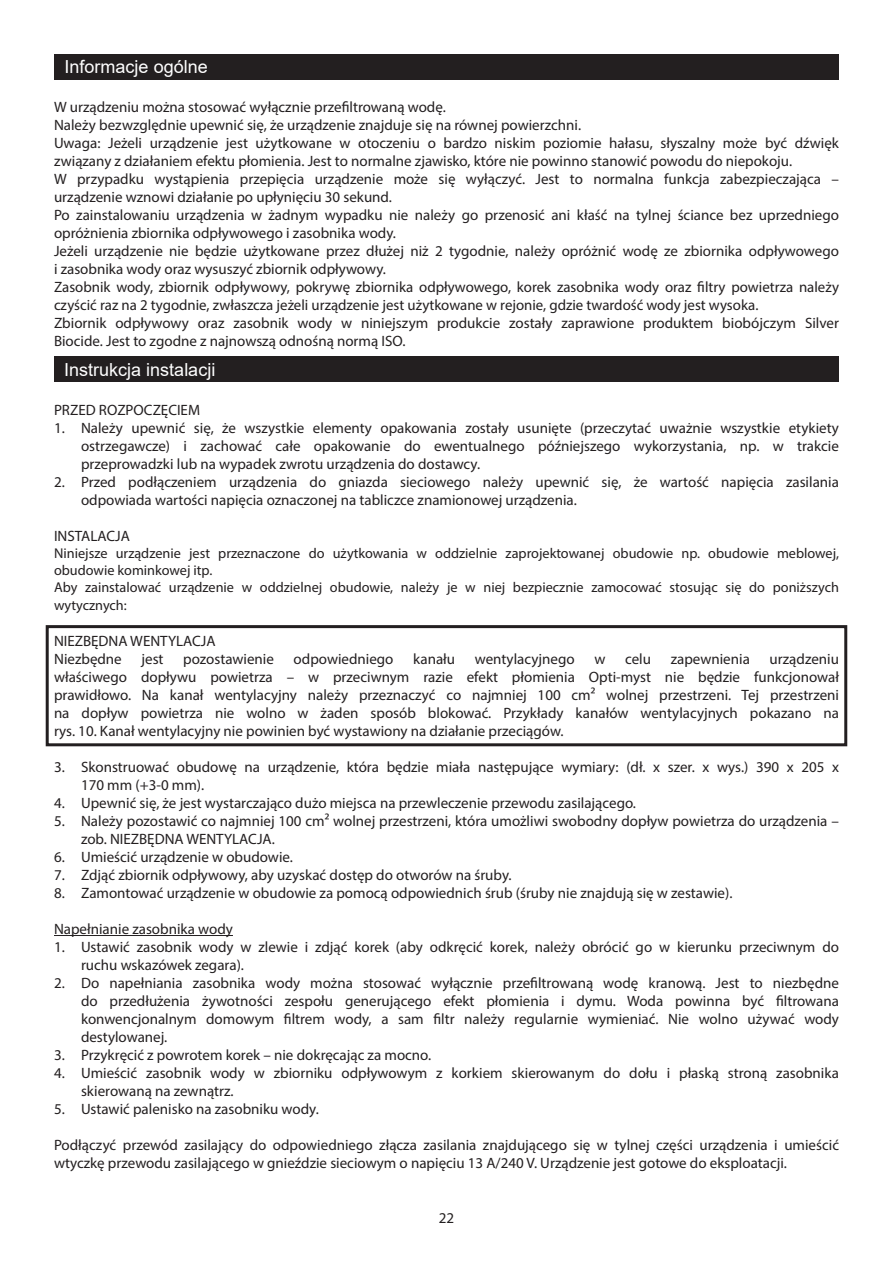
<style>
.page{position:relative;width:893px;height:1263px;background:#fff}
.page>*{position:absolute;margin:0;border:0;box-sizing:border-box;transform-origin:0 0}
.t1{font:18px "Arial";color:#fff}
.t2{font:15px/18px "Myriad Pro";color:#231f20}
.t3{font:14.25px/17.1px "Myriad Pro";color:#231f20}
</style>
<div class="page">
<div style="left:54px;top:54px;width:785px;height:26px;background:#231f20"></div>
<div style="left:54px;top:356px;width:785px;height:26px;background:#231f20"></div>
<hr style="left:54px;top:935px;width:179px;height:1px;background:#231f20">
<div style="left:46px;top:625px;width:801px;height:121px;border:3px solid #231f20"></div>
<p class="t1" style="left:65px;top:55px;width:145px">Informacje ogólne</p>
<p class="t2" style="left:54px;top:98px;width:393px">W urządzeniu można stosować wyłącznie przefiltrowaną wodę.</p>
<p class="t2" style="left:54px;top:116px;width:529px">Należy bezwzględnie upewnić się, że urządzenie znajduje się na równej powierzchni.</p>
<p class="t2" style="left:54px;top:134px;width:786px">Uwaga: Jeżeli urządzenie jest użytkowane w otoczeniu o bardzo niskim poziomie hałasu, słyszalny może być dźwięk związany z działaniem efektu płomienia. Jest to normalne zjawisko, które nie powinno stanowić powodu do niepokoju.</p>
<p class="t2" style="left:54px;top:170px;width:786px">W przypadku wystąpienia przepięcia urządzenie może się wyłączyć. Jest to normalna funkcja zabezpieczająca – urządzenie wznowi działanie po upłynięciu 30 sekund.</p>
<p class="t2" style="left:54px;top:206px;width:786px">Po zainstalowaniu urządzenia w żadnym wypadku nie należy go przenosić ani kłaść na tylnej ściance bez uprzedniego opróżnienia zbiornika odpływowego i zasobnika wody.</p>
<p class="t2" style="left:54px;top:242px;width:786px">Jeżeli urządzenie nie będzie użytkowane przez dłużej niż 2 tygodnie, należy opróżnić wodę ze zbiornika odpływowego i zasobnika wody oraz wysuszyć zbiornik odpływowy.</p>
<p class="t2" style="left:54px;top:278px;width:786px">Zasobnik wody, zbiornik odpływowy, pokrywę zbiornika odpływowego, korek zasobnika wody oraz filtry powietrza należy czyścić raz na 2 tygodnie, zwłaszcza jeżeli urządzenie jest użytkowane w rejonie, gdzie twardość wody jest wysoka.</p>
<p class="t2" style="left:54px;top:314px;width:786px">Zbiornik odpływowy oraz zasobnik wody w niniejszym produkcie zostały zaprawione produktem biobójczym Silver<br>Biocide. Jest to zgodne z najnowszą odnośną normą ISO.</p>
<p class="t1" style="left:64px;top:357px;width:153px">Instrukcja instalacji</p>
<p class="t2" style="left:54px;top:400px;width:148px">PRZED ROZPOCZĘCIEM</p>
<p class="t2" style="left:81px;top:418px;width:759px;text-align:justify;text-indent:-27px">1. Należy upewnić się, że wszystkie elementy opakowania zostały usunięte (przeczytać uważnie wszystkie etykiety ostrzegawcze) i zachować całe opakowanie do ewentualnego późniejszego wykorzystania, np. w trakcie przeprowadzki lub na wypadek zwrotu urządzenia do dostawcy.</p>
<p class="t2" style="left:81px;top:472px;width:759px;text-indent:-27px">2. Przed podłączeniem urządzenia do gniazda sieciowego należy upewnić się, że wartość napięcia zasilania odpowiada wartości napięcia oznaczonej na tabliczce znamionowej urządzenia.</p>
<p class="t2" style="left:54px;top:526px;width:77px">INSTALACJA</p>
<p class="t3" style="left:54px;top:544px;width:786px">Niniejsze urządzenie jest przeznaczone do użytkowania w oddzielnie zaprojektowanej obudowie np. obudowie meblowej, obudowie kominkowej itp.</p>
<p class="t3" style="left:54px;top:578px;width:786px;line-height:18px">Aby zainstalować urządzenie w oddzielnej obudowie, należy je w niej bezpiecznie zamocować stosując się do poniższych wytycznych:</p>
<p class="t2" style="left:54px;top:632px;width:163px">NIEZBĘDNA WENTYLACJA</p>
<p class="t2" style="left:54px;top:650px;width:69px">Niezbędne</p>
<p class="t2" style="left:142px;top:650px;width:24px">jest</p>
<p class="t2" style="left:183px;top:650px;width:92px">pozostawienie</p>
<p class="t2" style="left:294px;top:650px;width:101px">odpowiedniego</p>
<p class="t2" style="left:413px;top:650px;width:43px">kanału</p>
<p class="t2" style="left:475px;top:650px;width:101px">wentylacyjnego</p>
<p class="t2" style="left:594px;top:650px;width:13px">w</p>
<p class="t2" style="left:625px;top:650px;width:27px">celu</p>
<p class="t2" style="left:671px;top:650px;width:81px">zapewnienia</p>
<p class="t2" style="left:54px;top:650px;width:786px;text-align:justify;text-indent:716px">urządzeniu właściwego dopływu powietrza – w przeciwnym razie efekt płomienia Opti-myst nie będzie funkcjonował prawidłowo. Na kanał wentylacyjny należy przeznaczyć co najmniej 100 cm² wolnej przestrzeni. Tej przestrzeni na dopływ powietrza nie wolno w żaden sposób blokować. Przykłady kanałów wentylacyjnych pokazano na rys. 10. Kanał wentylacyjny nie powinien być wystawiony na działanie przeciągów.</p>
<p class="t2" style="left:81px;top:758px;width:759px;text-indent:-27px">3. Skonstruować obudowę na urządzenie, która będzie miała następujące wymiary: (dł. x szer. x wys.) 390 x 205 x<br>170 mm (+3-0 mm).</p>
<p class="t2" style="left:54px;top:794px;width:583px">4. Upewnić się, że jest wystarczająco dużo miejsca na przewleczenie przewodu zasilającego.</p>
<p class="t2" style="left:81px;top:812px;width:759px;text-indent:-27px">5. Należy pozostawić co najmniej 100 cm² wolnej przestrzeni, która umożliwi swobodny dopływ powietrza do urządzenia – zob. NIEZBĘDNA WENTYLACJA.</p>
<p class="t2" style="left:54px;top:848px;width:240px">6. Umieścić urządzenie w obudowie.</p>
<p class="t2" style="left:54px;top:866px;width:459px">7. Zdjąć zbiornik odpływowy, aby uzyskać dostęp do otworów na śruby.</p>
<p class="t2" style="left:54px;top:884px;width:680px">8. Zamontować urządzenie w obudowie za pomocą odpowiednich śrub (śruby nie znajdują się w zestawie).</p>
<p class="t2" style="left:54px;top:920px;width:180px">Napełnianie zasobnika wody</p>
<p class="t2" style="left:81px;top:938px;width:760px;text-indent:-27px">1. Ustawić zasobnik wody w zlewie i zdjąć korek (aby odkręcić korek, należy obrócić go w kierunku przeciwnym do ruchu wskazówek zegara).</p>
<p class="t2" style="left:81px;top:974px;width:759px;text-align:justify;text-indent:-27px">2. Do napełniania zasobnika wody można stosować wyłącznie przefiltrowaną wodę kranową. Jest to niezbędne do przedłużenia żywotności zespołu generującego efekt płomienia i dymu. Woda powinna być filtrowana konwencjonalnym domowym filtrem wody, a sam filtr należy regularnie wymieniać. Nie wolno używać wody destylowanej.</p>
<p class="t2" style="left:54px;top:1046px;width:379px">3. Przykręcić z powrotem korek – nie dokręcając za mocno.</p>
<p class="t2" style="left:81px;top:1064px;width:759px;text-indent:-27px">4. Umieścić zasobnik wody w zbiorniku odpływowym z korkiem skierowanym do dołu i płaską stroną zasobnika skierowaną na zewnątrz.</p>
<p class="t2" style="left:54px;top:1100px;width:266px">5. Ustawić palenisko na zasobniku wody.</p>
<p class="t2" style="left:54px;top:1136px;width:786px">Podłączyć przewód zasilający do odpowiedniego złącza zasilania znajdującego się w tylnej części urządzenia i umieścić wtyczkę przewodu zasilającego w gnieździe sieciowym o napięciu 13 A/240 V. Urządzenie jest gotowe do eksploatacji.</p>
<p class="t2" style="left:439px;top:1209px;width:17px">22</p>
</div>
